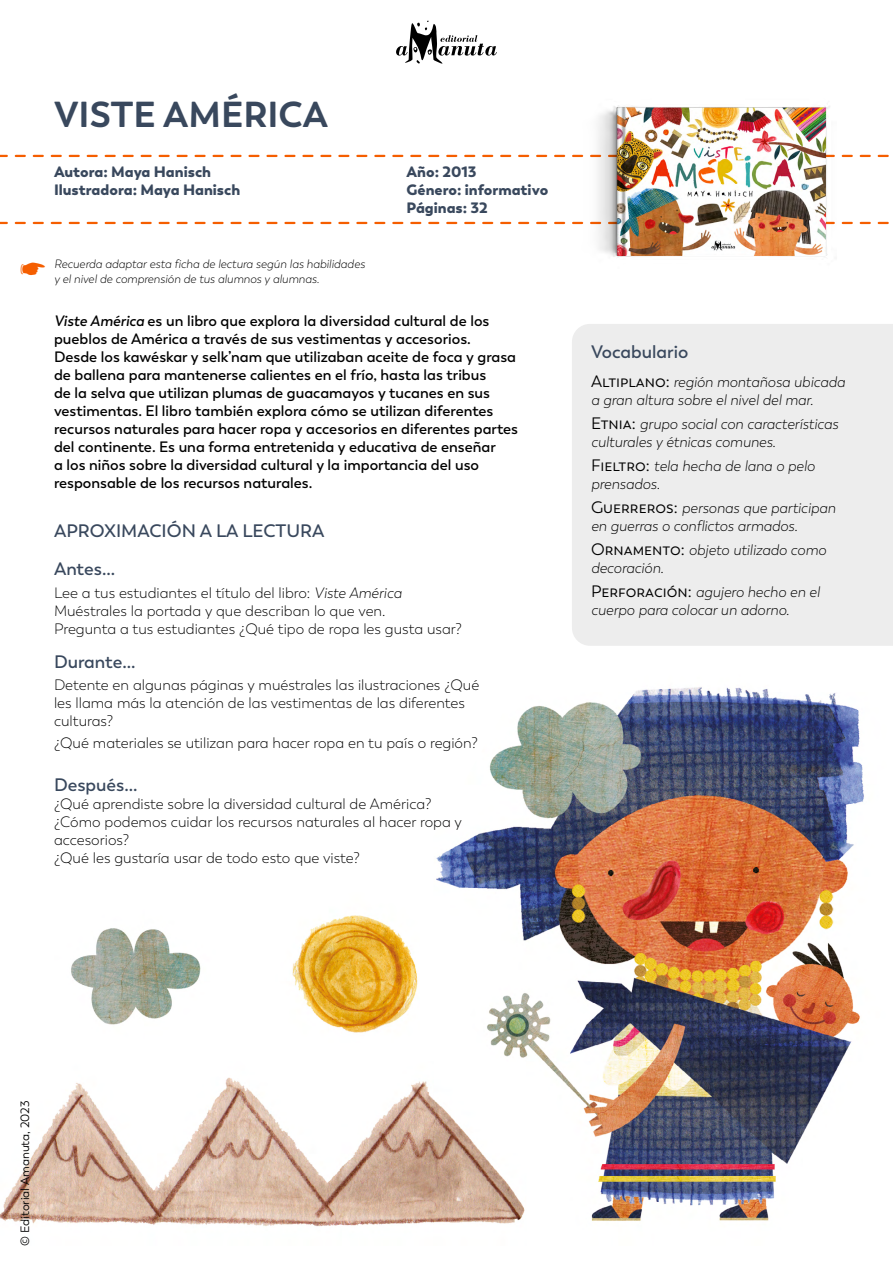
<style>
.page{position:relative;width:893px;height:1263px;background:#fff}
.page>*{position:absolute;margin:0;border:0;box-sizing:border-box;transform-origin:0 0}
.t1{font:700 36px "Boston";color:#39485d}
.t2{font:600 18px/38.5px "Boston";color:#39485d}
.t3{font:600 15px/18px "Boston";color:#000}
.t4{font:300 15px/18px "Boston";color:#000}
.t5{font:italic 300 15px/18px "Boston";color:#000}
.t6{font:900 15px/18px "Boston";color:#39485d}
.t7{font:italic 300 12px "Boston";color:#000}
.t8{font:12px "Boston";color:#000}
.s1{font-style:italic}
.s2{font-weight:400;font-style:normal;font-size:16.5px}
</style>
<div class="page">
<img style="left:0;top:687px;width:864px;height:540px">
<div style="left:572px;top:324px;width:321px;height:322px;background:#ededed"></div>
<svg style="left:396px;top:21px;width:101px;height:43px"></svg>
<svg style="left:0;top:222px;width:889px;height:2px"></svg>
<svg style="left:0;top:155px;width:889px;height:2px"></svg>
<img style="left:561px;top:105px;width:320px;height:152px">
<img style="left:54px;top:889px;width:365px;height:153px">
<h1 class="t1" style="left:54px;top:93px;width:276px">VISTE AMÉRICA</h1>
<p class="t6" style="left:54px;top:163px;width:188px">Autora: Maya Hanisch<br>Ilustradora: Maya Hanisch</p>
<p class="t6" style="left:406px;top:163px;width:143px">Año: 2013<br>Género: informativo<br>Páginas: 32</p>
<p class="t7" style="left:54px;top:257px;width:312px">Recuerda adaptar esta ficha de lectura según las habilidades</p>
<p class="t7" style="left:54px;top:272px;width:267px">y el nivel de comprensión de tus alumnos y alumnas.</p>
<p class="t3" style="left:54px;top:312px;width:466px"><span class="s1">Viste América</span> es un libro que explora la diversidad cultural de los pueblos de América a través de sus vestimentas y accesorios.<br>Desde los kawéskar y selk’nam que utilizaban aceite de foca y grasa de ballena para mantenerse calientes en el frío, hasta las tribus<br>de la selva que utilizan plumas de guacamayos y tucanes en sus vestimentas. El libro también explora cómo se utilizan diferentes recursos naturales para hacer ropa y accesorios en diferentes partes del continente. Es una forma entretenida y educativa de enseñar<br>a los niños sobre la diversidad cultural y la importancia del uso responsable de los recursos naturales.</p>
<p class="t2" style="left:54px;top:511px;width:272px">APROXIMACIÓN A LA LECTURA<br>Antes...</p>
<p class="t4" style="left:54px;top:584px;width:409px">Lee a tus estudiantes el título del libro: <span class="s1">Viste América<br></span>Muéstrales la portada y que describan lo que ven.<br>Pregunta a tus estudiantes ¿Qué tipo de ropa les gusta usar?</p>
<p class="t2" style="left:54px;top:643px;width:83px">Durante...</p>
<p class="t4" style="left:54px;top:676px;width:427px">Detente en algunas páginas y muéstrales las ilustraciones ¿Qué les llama más la atención de las vestimentas de las diferentes culturas?</p>
<p class="t4" style="left:54px;top:734px;width:425px">¿Qué materiales se utilizan para hacer ropa en tu país o región?</p>
<p class="t2" style="left:54px;top:766px;width:85px">Después...</p>
<p class="t4" style="left:54px;top:795px;width:409px">¿Qué aprendiste sobre la diversidad cultural de América? ¿Cómo podemos cuidar los recursos naturales al hacer ropa y accesorios?<br>¿Qué les gustaría usar de todo esto que viste?</p>
<p class="t2" style="left:591px;top:333px;width:99px">Vocabulario</p>
<p class="t5" style="left:591px;top:373px;width:256px"><span class="s2">Altiplano:</span> región montañosa ubicada a gran altura sobre el nivel del mar.</p>
<p class="t5" style="left:591px;top:415px;width:249px"><span class="s2">Etnia:</span> grupo social con características culturales y étnicas comunes.</p>
<p class="t5" style="left:591px;top:457px;width:225px"><span class="s2">Fieltro:</span> tela hecha de lana o pelo prensados.</p>
<p class="t5" style="left:591px;top:499px;width:246px"><span class="s2">Guerreros:</span> personas que participan en guerras o conflictos armados.</p>
<p class="t5" style="left:591px;top:541px;width:237px"><span class="s2">Ornamento:</span> objeto utilizado como decoración.</p>
<p class="t5" style="left:591px;top:583px;width:230px"><span class="s2">Perforación:</span> agujero hecho en el cuerpo para colocar un adorno.</p>
<p class="t8" style="left:18px;top:1246px;width:147px;rotate:-90deg">© Editorial Amanuta, 2023</p>
</div>
